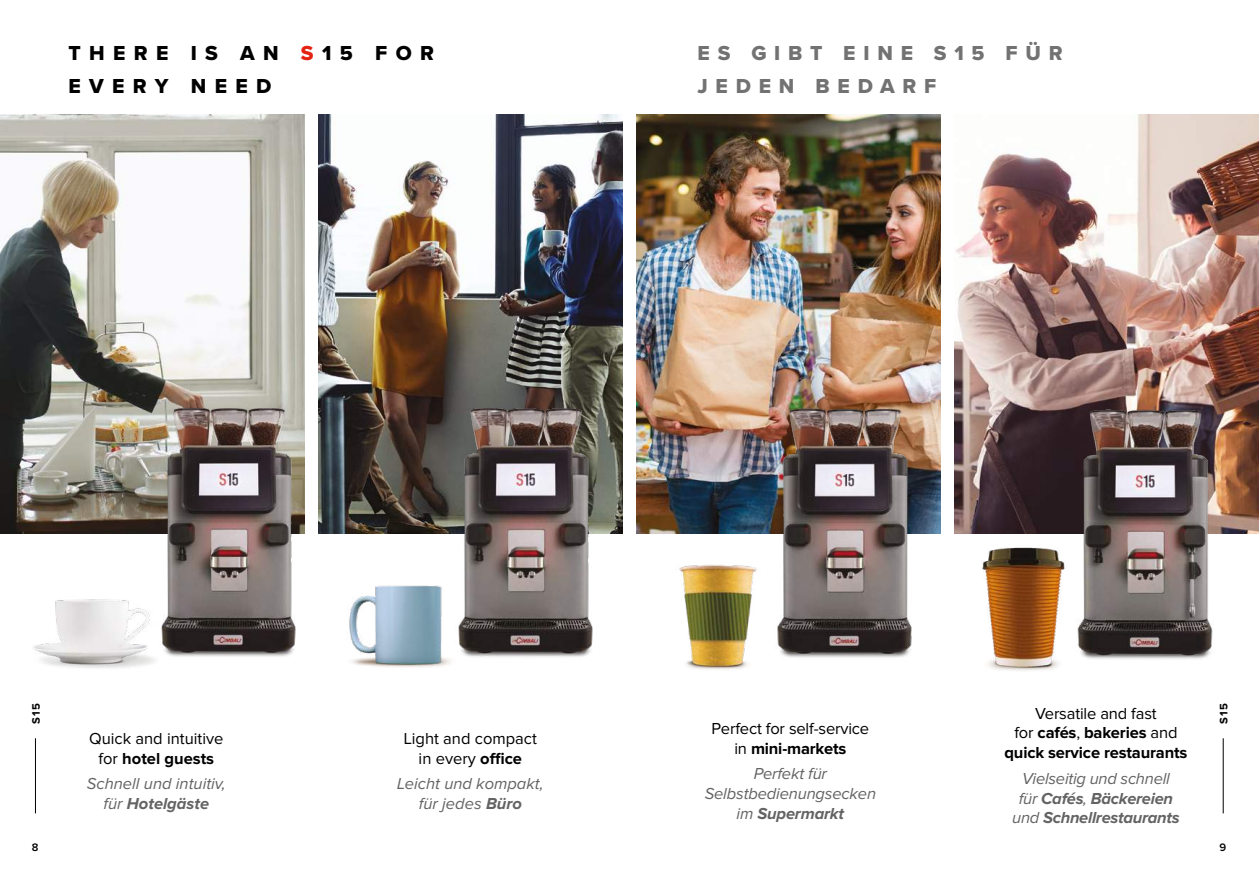
<style>
.page{position:relative;width:1259px;height:893px;background:#fff}
.page>*{position:absolute;margin:0;border:0;box-sizing:border-box;transform-origin:0 0}
.t1{font:21px/33px "Proxima Nova Extrabld";letter-spacing:.37em;color:#646363}
.t2{font:21px/33px "Proxima Nova Extrabld";letter-spacing:.4em;color:#000}
.t3{font:italic 16.5px/19.8px "Proxima Nova";color:#646363;text-align:center}
.t4{font:16.5px/19.8px "Proxima Nova";color:#000;text-align:center}
.t5{font:italic 700 16.5px/19.8px "Proxima Nova";letter-spacing:-.015em;color:#646363;text-align:center}
.t6{font:700 16.5px/19.8px "Proxima Nova";letter-spacing:-.01em;color:#000;text-align:center}
.t7{font:700 11.25px "Proxima Nova";letter-spacing:.1em;color:#000}
.t8{font:600 11.25px "Proxima Nova";color:#000}
.s1{color:#e42313}
.s2{font-weight:400}
.s3{font-weight:700}
</style>
<div class="page">
<hr style="left:35px;top:738px;width:1px;height:75px;background:#000">
<hr style="left:1222px;top:738px;width:1px;height:75px;background:#000">
<img style="left:0;top:115px;width:304px;height:419px">
<img style="left:636px;top:115px;width:304px;height:419px">
<img style="left:318px;top:115px;width:304px;height:419px">
<img style="left:955px;top:115px;width:304px;height:419px">
<img style="left:136px;top:374px;width:185px;height:283px">
<img style="left:433px;top:376px;width:185px;height:281px">
<img style="left:752px;top:374px;width:185px;height:284px">
<img style="left:1060px;top:395px;width:169px;height:264px">
<img style="left:33px;top:564px;width:132px;height:104px">
<img style="left:349px;top:535px;width:124px;height:132px">
<img style="left:659px;top:532px;width:126px;height:138px">
<img style="left:954px;top:516px;width:142px;height:155px">
<p class="t2" style="left:68px;top:36px;width:367px">THERE IS AN <span class="s1">S</span>15 FOR<br>EVERY NEED</p>
<p class="t1" style="left:697px;top:36px;width:367px">ES GIBT EINE S15 FÜR<br>JEDEN BEDARF</p>
<p class="t7" style="left:30px;top:724px;width:22px;rotate:-90deg">S15</p>
<p class="t7" style="left:1217px;top:724px;width:22px;rotate:-90deg">S15</p>
<p class="t6" style="left:1004px;top:704px;width:184px"><span class="s2">Versatile and fast<br>for</span> cafés<span class="s2">,</span> bakeries <span class="s2">and </span>quick service restaurants</p>
<p class="t5" style="left:1012px;top:769px;width:169px"><span class="s2">Vielseitig und schnell für</span> Cafés<span class="s2">,</span> Bäckereien <span class="s2">und</span> Schnellrestaurants</p>
<p class="t4" style="left:711px;top:719px;width:159px">Perfect for self-service in <span class="s3">mini-markets</span></p>
<p class="t3" style="left:704px;top:764px;width:173px">Perfekt für<br>Selbstbedienungsecken im <span class="s3">Supermarkt</span></p>
<p class="t4" style="left:89px;top:729px;width:136px">Quick and intuitive for <span class="s3">hotel guests</span></p>
<p class="t3" style="left:87px;top:774px;width:140px">Schnell und intuitiv, für <span class="s3">Hotelgäste</span></p>
<p class="t4" style="left:404px;top:729px;width:135px">Light and compact in every <span class="s3">office</span></p>
<p class="t3" style="left:397px;top:774px;width:148px">Leicht und kompakt, für jedes <span class="s3">Büro</span></p>
<p class="t8" style="left:32px;top:841px;width:8px">8</p>
<p class="t8" style="left:1219px;top:841px;width:8px">9</p>
</div>
